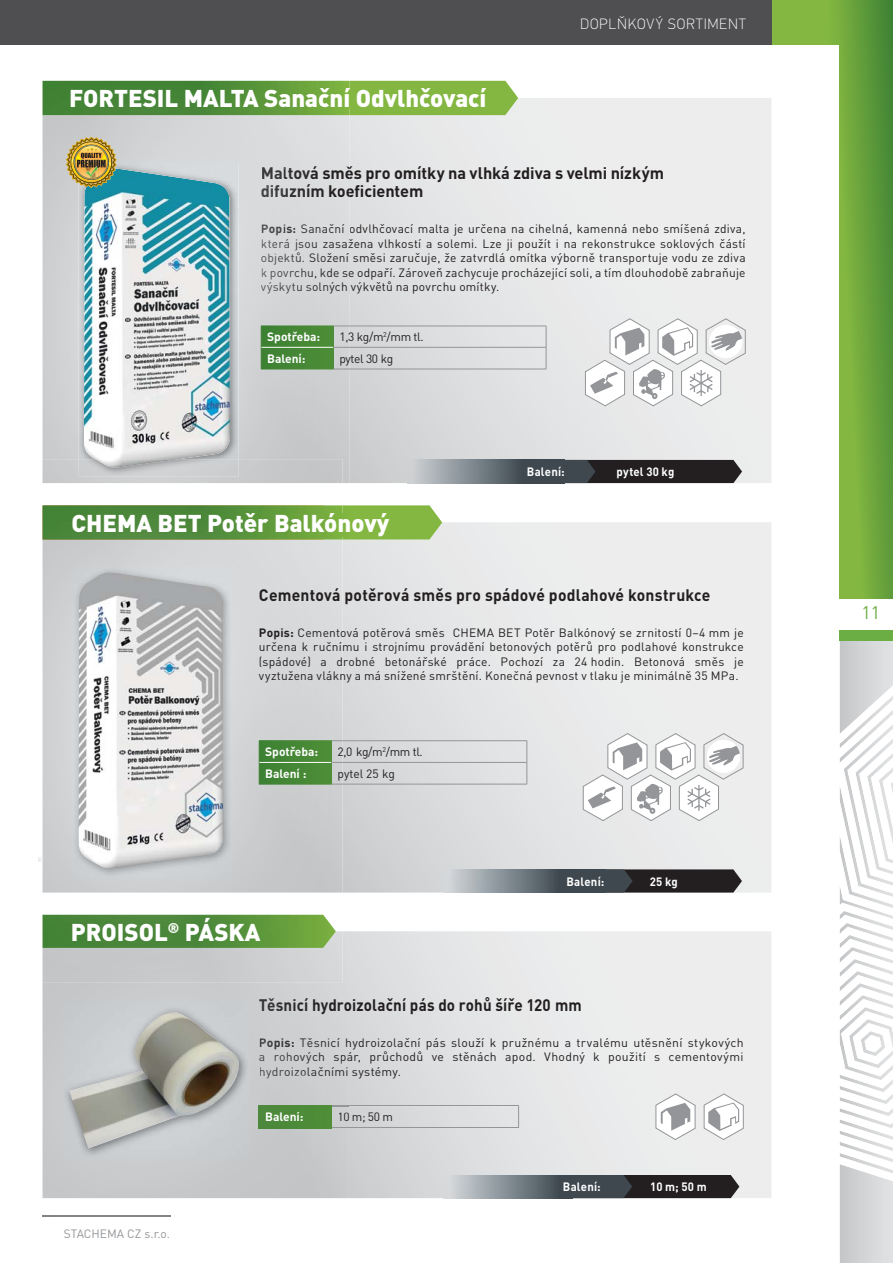
<style>
.page{position:relative;width:893px;height:1263px;background:#fff}
.page>*{position:absolute;margin:0;border:0;box-sizing:border-box;transform-origin:0 0}
.t1{font:900 24px "DINOT";color:#fff}
.t2{font:18px "DINOT";color:#6cab44}
.t3{font:700 16.5px/18px "DINOT";letter-spacing:.005em;color:#231f20}
.t4{font:700 16.5px "DINOT";letter-spacing:.005em;color:#231f20;scale:.95 1}
.t5{font:700 16.5px "DINOT";letter-spacing:.005em;color:#231f20;scale:.92 1}
.t6{font:100 15px "Din Text Pro";letter-spacing:.055em;color:#fff}
.t7{font:12px/14.4px "DINOT";letter-spacing:.02em;color:#231f20;text-align:justify}
.t8{font:700 12px "DINOT";color:#fff;scale:.95 1}
.t9{font:700 12px "DINOT";color:#fff}
.t10{font:12px "DIN Pro";color:#949698}
.t11{font:12px "DINOT";letter-spacing:-.03em;color:#231f20}
.t12{font:12px "DINOT";color:#231f20}
.s1{color:#39383a}
.s2{color:#302d2e}
.s3{color:#2e2c2d}
.s4{color:#272425}
.s5{color:#242021}
.s6{color:#444445}
.s7{color:#333133}
.s8{color:#2a2728}
.s9{font-weight:700;color:#4f4f51}
.s10{font-weight:700;color:#474648}
.s11{font-weight:700;color:#3c3b3c}
.s12{color:#323031}
.s13{color:#2d2a2c}
.s14{color:#515153}
.s15{color:#49494b}
.s16{color:#434344}
.s17{color:#363435}
.s18{color:#525254}
.s19{color:#4a4a4c}
.s20{color:#454546}
.s21{color:#3e3d3f}
.s22{color:#3a393b}
.s23{color:#2c292a}
.s24{color:#595a5c}
.s25{color:#464647}
.s26{color:#3f3e40}
.s27{color:#373537}
.s28{color:#282526}
.s29{font-weight:700}
.s30{color:#2b2829}
.s31{color:#262324}
.s32{font-weight:700;color:#424243}
.s33{font-weight:700;color:#3e3d3f}
.s34{font-weight:700;color:#39383a}
.s35{font-weight:700;color:#333133}
.s36{font-weight:700;color:#312f30}
.s37{color:#252222}
.s38{color:#3d3c3e}
.s39{color:#949699}
</style>
<div class="page">
<svg style="left:840px;top:640px;width:53px;height:623px"></svg>
<div style="left:772px;top:0;width:121px;height:45px;background:#83b741"></div>
<div style="left:840px;top:630px;width:53px;height:10px;background:#6bae44"></div>
<div style="left:0;top:0;width:772px;height:45px;background:#4f4f51"></div>
<svg style="left:840px;top:0;width:53px;height:598px;background:#69a33c"></svg>
<svg style="left:349px;top:98px;width:422px;height:385px;background:#e5e5e6"></svg>
<div style="left:349px;top:81px;width:169px;height:34px;background:#83b741"></div>
<div style="left:595px;top:460px;width:147px;height:23px;background:#231f20"></div>
<img style="left:407px;top:460px;width:188px;height:23px">
<img style="left:43px;top:81px;width:306px;height:34px">
<img style="left:71px;top:88px;width:278px;height:20px">
<img style="left:262px;top:166px;width:87px;height:16px">
<img style="left:262px;top:184px;width:87px;height:13px">
<img style="left:262px;top:225px;width:34px;height:11px">
<img style="left:301px;top:224px;width:48px;height:12px">
<img style="left:262px;top:239px;width:87px;height:11px">
<img style="left:262px;top:252px;width:87px;height:13px">
<img style="left:262px;top:268px;width:87px;height:11px">
<img style="left:261px;top:281px;width:88px;height:13px">
<img style="left:78px;top:163px;width:160px;height:296px">
<img style="left:84px;top:169px;width:146px;height:290px">
<img style="left:66px;top:137px;width:51px;height:51px">
<svg style="left:585px;top:317px;width:161px;height:90px"></svg>
<hr style="left:334px;top:326px;width:212px;height:1px;background:#939598">
<hr style="left:334px;top:347px;width:212px;height:1px;background:#939598">
<svg style="left:546px;top:326px;width:1px;height:43px"></svg>
<hr style="left:334px;top:369px;width:212px;height:1px;background:#939598">
<div style="left:261px;top:326px;width:73px;height:43px;background:#458735"></div>
<hr style="left:261px;top:369px;width:73px;height:1px;background:#fff">
<hr style="left:261px;top:347px;width:72px;height:1px;background:#fff">
<svg style="left:349px;top:931px;width:422px;height:267px;background:#e5e5e6"></svg>
<div style="left:632px;top:1175px;width:107px;height:23px;background:#231f20"></div>
<img style="left:444px;top:1175px;width:188px;height:23px">
<svg style="left:342px;top:522px;width:429px;height:370px;background:#e4e5e6"></svg>
<svg style="left:342px;top:505px;width:100px;height:34px;background:#8bbb4e"></svg>
<svg style="left:633px;top:869px;width:109px;height:23px;background:#2e2a2b"></svg>
<img style="left:444px;top:869px;width:189px;height:23px">
<div style="left:43px;top:459px;width:299px;height:24px;background:#c9cbcc"></div>
<img style="left:95px;top:459px;width:84px;height:9px">
<img style="left:43px;top:539px;width:299px;height:353px">
<img style="left:43px;top:505px;width:299px;height:34px">
<img style="left:73px;top:513px;width:269px;height:23px">
<svg style="left:38px;top:857px;width:5px;height:5px"></svg>
<img style="left:73px;top:567px;width:159px;height:310px">
<img style="left:79px;top:572px;width:144px;height:296px">
<svg style="left:582px;top:732px;width:162px;height:90px"></svg>
<hr style="left:332px;top:740px;width:195px;height:1px;background:#939598">
<hr style="left:332px;top:762px;width:195px;height:1px;background:#939598">
<svg style="left:527px;top:741px;width:1px;height:43px"></svg>
<hr style="left:332px;top:784px;width:195px;height:1px;background:#939598">
<hr style="left:259px;top:740px;width:73px;height:1px;background:#fff">
<svg style="left:259px;top:741px;width:73px;height:43px;background:#458735"></svg>
<hr style="left:259px;top:784px;width:73px;height:1px;background:#fff">
<hr style="left:260px;top:762px;width:71px;height:1px;background:#fff">
<hr style="left:332px;top:1105px;width:187px;height:1px;background:#939598">
<svg style="left:518px;top:1106px;width:1px;height:21px"></svg>
<hr style="left:331px;top:1127px;width:188px;height:1px;background:#939598">
<div style="left:43px;top:931px;width:306px;height:267px;background:#c8cacc"></div>
<img style="left:43px;top:931px;width:299px;height:51px">
<img style="left:43px;top:915px;width:293px;height:33px">
<div style="left:73px;top:924px;width:94px;height:17px;background:#49863a"></div>
<svg style="left:169px;top:923px;width:10px;height:10px"></svg>
<img style="left:179px;top:918px;width:81px;height:23px">
<img style="left:259px;top:1105px;width:72px;height:23px">
<svg style="left:259px;top:1106px;width:1px;height:21px"></svg>
<img style="left:266px;top:1112px;width:37px;height:9px">
<svg style="left:331px;top:1105px;width:18px;height:23px"></svg>
<div style="left:259px;top:997px;width:90px;height:17px;background:#d0d2d3"></div>
<img style="left:260px;top:1038px;width:35px;height:11px">
<img style="left:300px;top:1038px;width:49px;height:11px">
<img style="left:260px;top:1051px;width:89px;height:13px">
<img style="left:260px;top:1066px;width:89px;height:12px">
<div style="left:63px;top:1005px;width:186px;height:153px;background:#c8cccf"></div>
<img style="left:69px;top:1012px;width:170px;height:136px">
<svg style="left:703px;top:1093px;width:41px;height:48px"></svg>
<svg style="left:655px;top:1093px;width:41px;height:48px"></svg>
<h1 class="t1" style="left:69px;top:90px;width:419px">FORTESIL MALTA Sanační Odvlhčovací</h1>
<p class="t6" style="left:580px;top:18px;width:167px">DOPLŇKOVÝ SORTIMENT</p>
<h3 class="t3" style="left:261px;top:166px;width:405px"><span class="s1">Ma</span><span class="s2">lt</span><span class="s3">ov</span><span class="s4">á</span> <span class="s5">sm</span>ěs pro omítky na vlhká zdiva s velmi nízkým <span class="s6">di</span><span class="s1">fu</span><span class="s7">zn</span><span class="s8">ím</span> <span class="s5">koe</span>ficientem</h3>
<p class="t7" style="left:261px;top:223px;width:486px"><span class="s9">P</span><span class="s10">op</span><span class="s11">is:</span> <span class="s12">S</span><span class="s13">an</span><span class="s8">ačn</span><span class="s5">í</span> odvlhčovací malta je určena na cihelná, kamenná nebo smíšená zdiva, <span class="s14">kt</span><span class="s15">e</span><span class="s16">rá</span> <span class="s17">jso</span><span class="s3">u z</span><span class="s4">asa</span><span class="s5">ž</span>ena vlhkostí a solemi. Lze ji použít i na rekonstrukce soklových částí <span class="s18">ob</span><span class="s19">j</span><span class="s20">ek</span><span class="s21">t</span><span class="s22">ů.</span> <span class="s23">Slo</span><span class="s4">žen</span><span class="s5">í</span> směsi zaručuje, že zatvrdlá omítka výborně transportuje vodu ze zdiva <span class="s24">k</span> <span class="s18">p</span><span class="s25">ov</span><span class="s26">r</span><span class="s27">chu</span><span class="s3">, k</span><span class="s28">de</span> <span class="s5">se</span> odpaří. Zároveň zachycuje procházející soli, a tím dlouhodobě zabraňuje <span class="s24">v</span><span class="s18">ýs</span><span class="s20">ky</span><span class="s26">t</span><span class="s17">u s</span><span class="s2">oln</span><span class="s4">ých</span> výkvětů na povrchu omítky.</p>
<p class="t9" style="left:267px;top:333px;width:55px">Spotřeba:</p>
<p class="t7" style="left:339px;top:331px;width:86px">1,3 kg/m<sup>2</sup>/mm tl.</p>
<p class="t9" style="left:267px;top:354px;width:40px">Balení:</p>
<p class="t11" style="left:339px;top:354px;width:55px">pytel 30 kg</p>
<h1 class="t1" style="left:72px;top:515px;width:319px">CHEMA BET Potěr Balkónový</h1>
<p class="t8" style="left:527px;top:468px;width:41px">Balení:</p>
<p class="t8" style="left:617px;top:468px;width:62px">pytel 30 kg</p>
<h3 class="t4" style="left:259px;top:589px;width:477px">Cementová potěrová směs pro spádové podlahové konstrukce</h3>
<p class="t7" style="left:259px;top:627px;width:486px"><span class="s29">Popis:</span> Cementová potěrová směs CHEMA BET Potěr Balkónový se zrnitostí 0–4 mm je určena k ručnímu i strojnímu provádění betonových potěrů pro podlahové konstrukce (spádové) a drobné betonářské práce. Pochozí za 24 hodin. Betonová směs je vyztužena vlákny a má snížené smrštění. Konečná pevnost v tlaku je minimálně 35 MPa.</p>
<p class="t9" style="left:265px;top:748px;width:55px">Spotřeba:</p>
<p class="t7" style="left:337px;top:746px;width:87px">2,0 kg/m<sup>2</sup>/mm tl.</p>
<p class="t9" style="left:265px;top:769px;width:43px">Balení :</p>
<p class="t12" style="left:337px;top:769px;width:59px">pytel 25 kg</p>
<h1 class="t1" style="left:71px;top:924px;width:191px">PROISOL<sup>®</sup> PÁSKA</h1>
<p class="t8" style="left:566px;top:877px;width:41px">Balení:</p>
<p class="t8" style="left:650px;top:877px;width:31px">25 kg</p>
<h3 class="t5" style="left:259px;top:999px;width:353px"><span class="s17">Tě</span><span class="s3">sn</span><span class="s30">ic</span><span class="s4">í</span> <span class="s31">hy</span><span class="s5">dr</span>oizolační pás do rohů šíře 120 mm</h3>
<p class="t7" style="left:259px;top:1037px;width:486px"><span class="s32">P</span><span class="s33">o</span><span class="s34">pi</span><span class="s35">s</span><span class="s36">:</span> <span class="s13">Tě</span><span class="s28">sn</span><span class="s37">ic</span><span class="s5">í h</span>ydroizolační pás slouží k pružnému a trvalému utěsnění stykových <span class="s25">a</span> <span class="s38">ro</span><span class="s7">ho</span><span class="s23">vý</span><span class="s8">ch</span> <span class="s5">spá</span>r, průchodů ve stěnách apod. Vhodný k použití s cementovými <span class="s6">hy</span><span class="s26">dr</span><span class="s17">oi</span><span class="s3">zo</span><span class="s30">la</span><span class="s4">čn</span><span class="s37">ím</span><span class="s5">i</span> systémy.</p>
<p class="t10" style="left:64px;top:1229px;width:108px">STA<span class="s39">CHEMA CZ</span> s.r.o.</p>
<p class="t9" style="left:265px;top:1113px;width:40px">Balení:</p>
<p class="t7" style="left:337px;top:1111px;width:57px"><span class="s5">10</span> m; 50 m</p>
<p class="t8" style="left:563px;top:1183px;width:41px">Balení:</p>
<p class="t8" style="left:650px;top:1183px;width:61px">10 m; 50 m</p>
<h2 class="t2" style="left:861px;top:606px;width:20px">11</h2>
</div>
